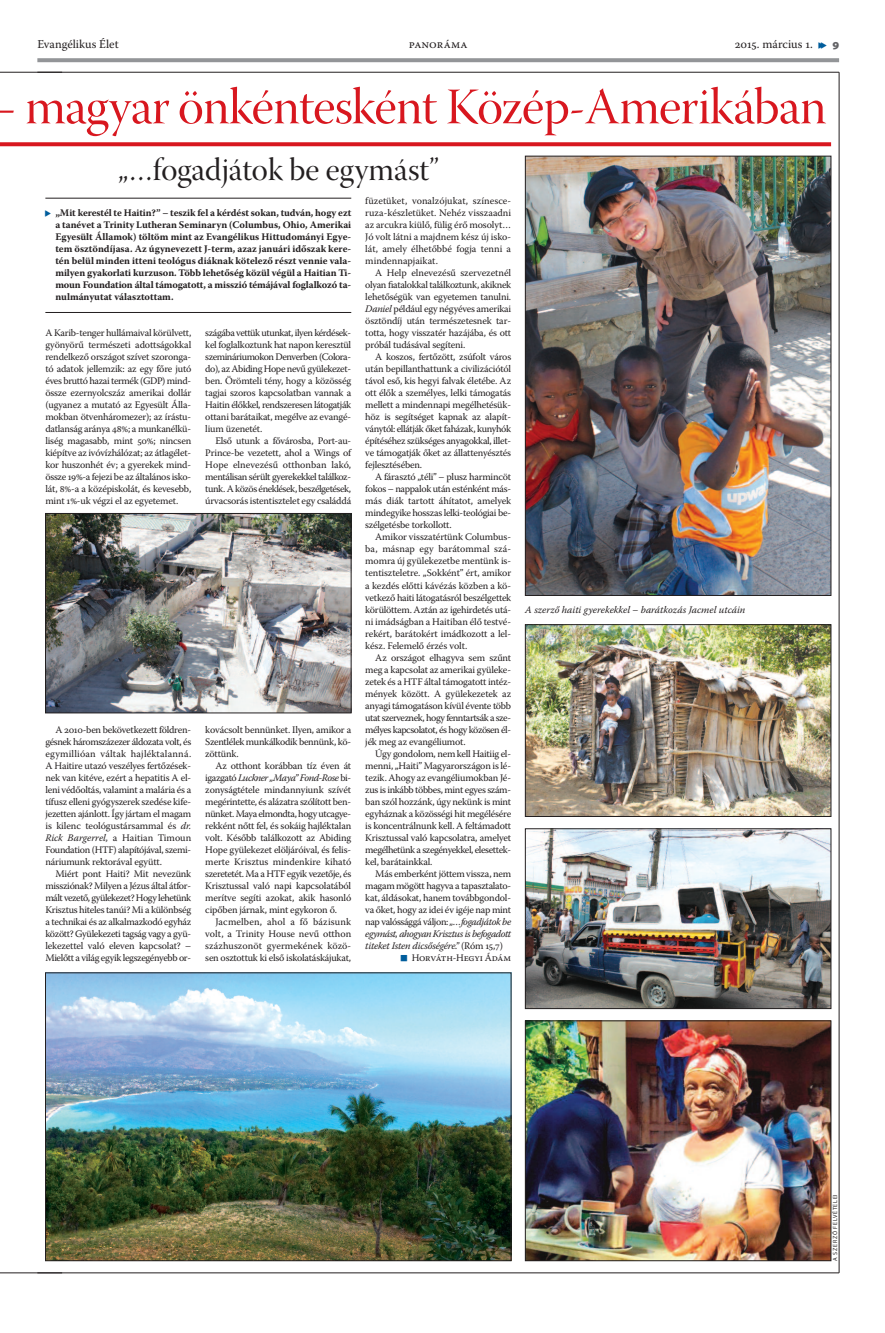
<style>
.page{position:relative;width:885px;height:1333px;background:#fff}
.page>*{position:absolute;margin:0;border:0;box-sizing:border-box;transform-origin:0 0}
.t1{font:51px "Warnock Pro Disp";letter-spacing:-.015em;color:#d8171f}
.t2{font:32px "Warnock Pro Disp";color:#231f20}
.t3{font:12px "Warnock Pro";color:#231f20}
.t4{font:10px/12px "Warnock Pro";letter-spacing:-.02em;color:#231f20;text-align:justify}
.t5{font:700 10px/12px "Warnock Pro";letter-spacing:-.005em;color:#231f20;text-align:justify}
.t6{font:italic 10px "Warnock Pro";color:#231f20}
.t7{font:italic 10px "Warnock Pro";letter-spacing:-.045em;color:#231f20}
.t8{font:10px "Warnock Pro";letter-spacing:-.04em;color:#231f20}
.t9{font:italic 10px "Warnock Pro";letter-spacing:-.02em;color:#231f20}
.t10{font:6px "Myriad Pro";letter-spacing:.12em;color:#231f20}
.s1{font-family:"Gawain Navigation";font-size:10px;color:#005d9c}
.s2{font-family:"Gawain Navigation";font-weight:400;color:#005d9c}
.s3{font-style:italic}
.s4{font-style:normal}
.s5{font-family:"Gawain Navigation";color:#005d9c}
</style>
<div class="page">
<hr style="left:37px;top:72px;width:802px;height:1px;background:#231f20">
<hr style="left:37px;top:1272px;width:802px;height:1px;background:#231f20">
<hr style="left:838px;top:72px;width:1px;height:1200px;background:#231f20">
<svg style="left:37px;top:58px;width:802px;height:4px;background:#989a9d"></svg>
<hr style="left:0;top:72px;width:62px;height:1px;background:#231f20">
<hr style="left:0;top:1272px;width:62px;height:1px;background:#231f20">
<svg style="left:0;top:142px;width:831px;height:4px;background:#da262d"></svg>
<img style="left:47px;top:974px;width:462px;height:284px">
<div style="left:45px;top:972px;width:466px;height:288px;border:1px solid #231f20"></div>
<img style="left:47px;top:515px;width:302px;height:196px">
<div style="left:45px;top:513px;width:306px;height:200px;border:1px solid #231f20"></div>
<img style="left:527px;top:626px;width:302px;height:188px">
<div style="left:525px;top:624px;width:306px;height:192px;border:1px solid #231f20"></div>
<img style="left:527px;top:830px;width:302px;height:176px">
<div style="left:525px;top:828px;width:306px;height:180px;border:1px solid #231f20"></div>
<img style="left:527px;top:1022px;width:302px;height:236px">
<div style="left:525px;top:1020px;width:306px;height:240px;border:1px solid #231f20"></div>
<hr style="left:45px;top:198px;width:306px;height:1px;background:#231f20">
<hr style="left:45px;top:312px;width:306px;height:1px;background:#231f20">
<img style="left:527px;top:158px;width:302px;height:435px">
<div style="left:525px;top:156px;width:306px;height:439px;border:1px solid #231f20"></div>
<p class="t3" style="left:37px;top:40px;width:83px">Evangélikus Élet</p>
<p class="t3" style="left:409px;top:40px;width:60px">panoráma</p>
<p class="t3" style="left:734px;top:40px;width:93px">2015. március 1. <span class="s1">f</span></p>
<h1 class="t1" style="left:-13px;top:87px;width:841px">– magyar önkéntesként Közép-Amerikában</h1>
<h2 class="t2" style="left:118px;top:157px;width:323px">„…fogadjátok be egymást”</h2>
<p class="t5" style="left:55px;top:208px;width:297px;text-indent:-10px"><span class="s2">b</span> „Mit kerestél te Haitin?” – teszik fel a kérdést sokan, tudván, hogy ezt a tanévet a Trinity Lutheran Seminaryn (Columbus, Ohio, Amerikai Egyesült Államok) töltöm mint az Evangélikus Hittudományi Egye&shy;tem ösztöndíjasa. Az úgynevezett J-term, azaz januári időszak kere&shy;tén belül minden itteni teológus diáknak kötelező részt vennie vala&shy;milyen gyakorlati kurzuson. Több lehetőség közül végül a Haitian Ti&shy;moun Foundation által támogatott, a misszió témájával foglalkozó ta&shy;nulmányutat választottam.</p>
<p class="t4" style="left:365px;top:196px;width:147px">füzetüket, vonalzójukat, színesce&shy;ruza-készletüket. Nehéz visszaadni az arcukra kiülő, fülig érő mosolyt… Jó volt látni a majdnem kész új isko&shy;lát, amely élhetőbbé fogja tenni a mindennapjaikat.</p>
<p class="t4" style="left:365px;top:268px;width:147px;text-indent:10px">A Help elnevezésű szervezetnél olyan fiatalokkal találkoztunk, akiknek lehetőségük van egyetemen tanulni.<br><span class="s3">Daniel</span> például egy négyéves amerikai ösztöndíj után természetesnek tar&shy;totta, hogy visszatér hazájába, és ott próbál tudásával segíteni.</p>
<p class="t4" style="left:365px;top:352px;width:147px;text-indent:10px">A koszos, fertőzött, zsúfolt város után bepillanthattunk a civilizációtól távol eső, kis hegyi falvak életébe. Az ott élők a személyes, lelki támogatás mellett a mindennapi megélhetésük&shy;höz is segítséget kapnak az alapít&shy;ványtól: ellátják őket faházak, kunyhók építéséhez szükséges anyagokkal, illet&shy;ve támogatják őket az állattenyésztés fejlesztésében.</p>
<p class="t4" style="left:365px;top:472px;width:147px;text-indent:10px">A fárasztó „téli” – plusz harmincöt fokos – nappalok után esténként más&shy;más diák tartott áhítatot, amelyek mindegyike hosszas lelki-teológiai be&shy;szélgetésbe torkollott.</p>
<p class="t4" style="left:365px;top:532px;width:147px;text-indent:10px">Amikor visszatértünk Columbus&shy;ba, másnap egy barátommal szá&shy;momra új gyülekezetbe mentünk is&shy;tentiszteletre. „Sokként” ért, amikor a kezdés előtti kávézás közben a kö&shy;vetkező haiti látogatásról beszélgettek körülöttem. Aztán az igehirdetés utá&shy;ni imádságban a Haitiban élő testvé&shy;rekért, barátokért imádkozott a lel&shy;kész. Felemelő érzés volt.</p>
<p class="t4" style="left:365px;top:652px;width:147px;text-indent:10px">Az országot elhagyva sem szűnt meg a kapcsolat az amerikai gyüleke&shy;zetek és a HTF által támogatott intéz&shy;mények között. A gyülekezetek az anyagi támogatáson kívül évente több utat szerveznek, hogy fenntartsák a sze&shy;mélyes kapcsolatot, és hogy közösen él&shy;jék meg az evangéliumot.</p>
<p class="t4" style="left:365px;top:748px;width:147px;text-indent:10px">Úgy gondolom, nem kell Haitiig el&shy;menni, „Haiti” Magyarországon is lé&shy;tezik. Ahogy az evangéliumokban Jé&shy;zus is inkább többes, mint egyes szám&shy;ban szól hozzánk, úgy nekünk is mint egyháznak a közösségi hit megélésére is koncentrálnunk kell. A feltámadott Krisztussal való kapcsolatra, amelyet megélhetünk a szegényekkel, elesettek&shy;kel, barátainkkal.</p>
<p class="t4" style="left:375px;top:868px;width:137px">Más emberként jöttem vissza, nem</p>
<p class="t4" style="left:365px;top:880px;width:147px">magam mögött hagyva a tapasztalato-</p>
<p class="t4" style="left:365px;top:892px;width:147px">kat, áldásokat, hanem továbbgondol-</p>
<p class="t4" style="left:365px;top:904px;width:147px">va őket, hogy az idei év igéje nap mint</p>
<p class="t8" style="left:365px;top:917px;width:147px">nap valóssággá váljon: <span class="s3">„…fogadjátok be</span></p>
<p class="t7" style="left:365px;top:929px;width:147px">egymást, ahogyan Krisztus is befogadott</p>
<p class="t9" style="left:365px;top:941px;width:139px">titeket Isten dicsőségére”. <span class="s4">(Róm 15,7)</span></p>
<p class="t4" style="left:401px;top:952px;width:111px"><span class="s5">g</span> Horváth-HEgyi Ádám</p>
<p class="t4" style="left:45px;top:328px;width:147px">A Karib-tenger hullámaival körülvett, gyönyörű természeti adottságokkal rendelkező országot szívet szoronga&shy;tó adatok jellemzik: az egy főre jutó éves bruttó hazai termék (GDP) mind&shy;össze ezernyolcszáz amerikai dollár (ugyanez a mutató az Egyesült Álla&shy;mokban ötvenháromezer); az írástu&shy;datlanság aránya 48%; a munkanélkü&shy;liség magasabb, mint 50%; nincsen kiépítve az ivóvízhálózat; az átlagélet&shy;kor huszonhét év; a gyerekek mind&shy;össze 19%-a fejezi be az általános isko&shy;lát, 8%-a a középiskolát, és kevesebb, mint 1%-uk végzi el az egyetemet.</p>
<p class="t4" style="left:205px;top:328px;width:147px">szágába vettük utunkat, ilyen kérdések&shy;kel foglalkoztunk hat napon keresztül szemináriumokon Denverben (Colora&shy;do), az Abiding Hope nevű gyülekezet&shy;ben. Örömteli tény, hogy a közösség tagjai szoros kapcsolatban vannak a Haitin élőkkel, rendszeresen látogatják ottani barátaikat, megélve az evangé&shy;lium üzenetét.</p>
<p class="t4" style="left:205px;top:436px;width:147px;text-indent:10px">Első utunk a fővárosba, Port-au-Prince-be vezetett, ahol a Wings of Hope elnevezésű otthonban lakó, mentálisan sérült gyerekekkel találkoz&shy;tunk. A közös éneklések, beszélgetések, úrvacsorás istentisztelet egy családdá</p>
<p class="t4" style="left:45px;top:724px;width:147px;text-indent:10px">A 2010-ben bekövetkezett földren&shy;gésnek háromszázezer áldozata volt, és egymillióan váltak hajléktalanná.<br>A Haitire utazó veszélyes fertőzések&shy;nek van kitéve, ezért a hepatitis A el&shy;leni védőoltás, valamint a malária és a tífusz elleni gyógyszerek szedése kife&shy;jezetten ajánlott. Így jártam el magam is kilenc teológustársammal és <span class="s3">dr.<br>Rick Bargerrel,</span> a Haitian Timoun Foundation (HTF) alapítójával, szemi&shy;náriumunk rektorával együtt.</p>
<p class="t4" style="left:45px;top:868px;width:147px;text-indent:10px">Miért pont Haiti? Mit nevezünk missziónak? Milyen a Jézus által átfor&shy;mált vezető, gyülekezet? Hogy lehetünk Krisztus hiteles tanúi? Mi a különbség a technikai és az alkalmazkodó egyház között? Gyülekezeti tagság vagy a gyü&shy;lekezettel való eleven kapcsolat? – Mielőtt a világ egyik legszegényebb or-</p>
<p class="t4" style="left:205px;top:724px;width:147px">kovácsolt bennünket. Ilyen, amikor a Szentlélek munkálkodik bennünk, kö&shy;zöttünk.</p>
<p class="t4" style="left:205px;top:760px;width:147px;text-indent:10px">Az otthont korábban tíz éven át igazgató <span class="s3">Luckner „Maya” Fond-Rose</span> bi&shy;zonyságtétele mindannyiunk szívét megérintette, és alázatra szólított ben&shy;nünket. Maya elmondta, hogy utcagye&shy;rekként nőtt fel, és sokáig hajléktalan volt. Később találkozott az Abiding Hope gyülekezet elöljáróival, és felis&shy;merte Krisztus mindenkire kiható szeretetét. Ma a HTF egyik vezetője, és Krisztussal való napi kapcsolatából merítve segíti azokat, akik hasonló cipőben járnak, mint egykoron ő.</p>
<p class="t4" style="left:205px;top:916px;width:147px;text-indent:10px">Jacmelben, ahol a fő bázisunk volt, a Trinity House nevű otthon százhuszonöt gyermekének közö&shy;sen osztottuk ki első iskolatáskájukat,</p>
<p class="t6" style="left:525px;top:605px;width:222px">A szerző haiti gyerekekkel – barátkozás Jacmel utcáin</p>
<p class="t10" style="left:832px;top:1260px;width:68px;rotate:-90deg">a sZerZő felvételei</p>
</div>
